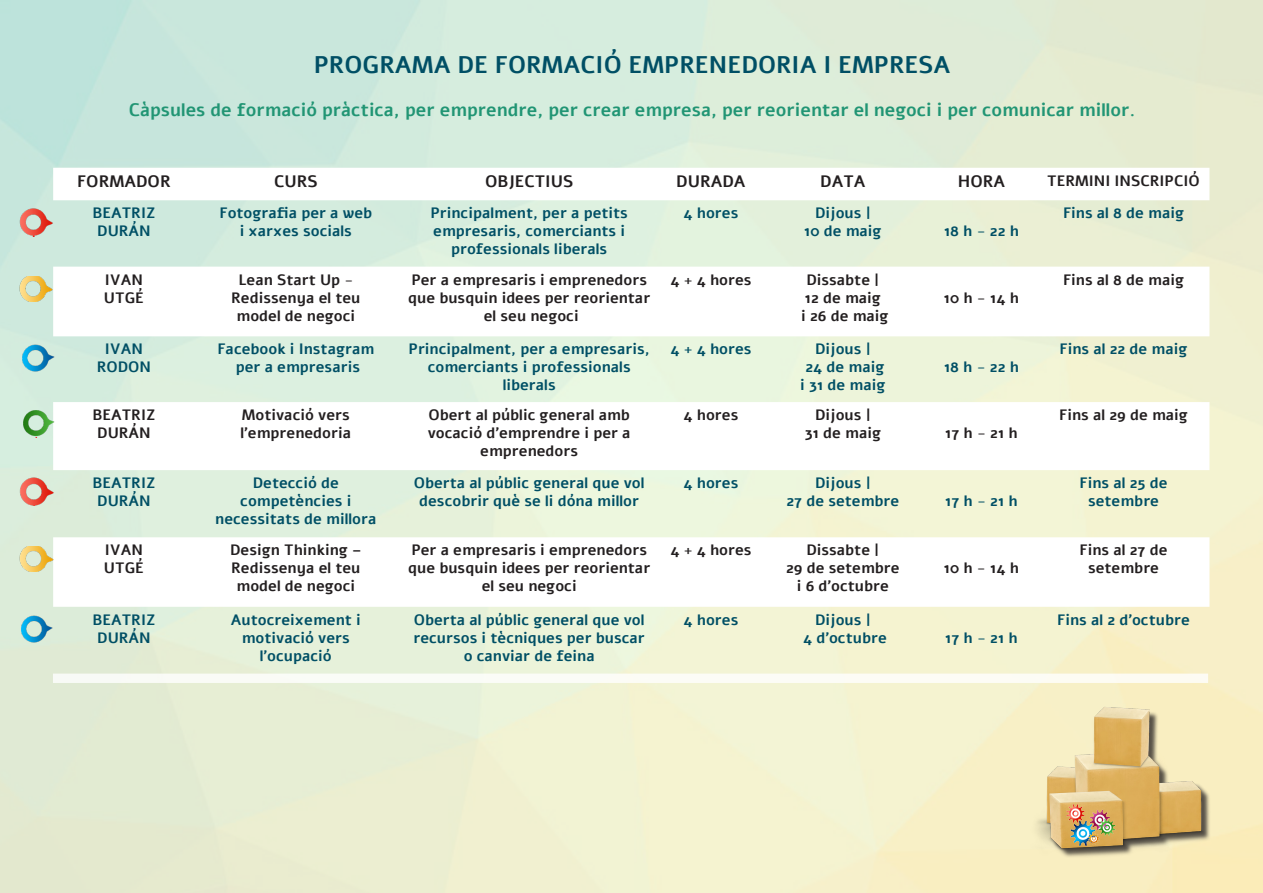
<style>
.page{position:relative;width:1263px;height:893px;background:#fff}
.page>*{position:absolute;margin:0;border:0;box-sizing:border-box;transform-origin:0 0}
.t1{font:700 24px "Alef";color:#004f65}
.t2{font:700 18px "Alef";color:#219574}
.t3{font:700 16.5px "Alef";color:#231f20}
.t4{font:700 15px/18px "Alef";color:#004f65;text-align:center}
.t5{font:700 15px/18px "Alef";color:#231f20;text-align:center}
</style>
<div class="page">
<img style="left:0;top:0;width:1263px;height:893px">
<svg style="left:53px;top:168px;width:1156px;height:439px"></svg>
<img style="left:17px;top:205px;width:40px;height:31px">
<img style="left:17px;top:276px;width:40px;height:26px">
<img style="left:20px;top:342px;width:39px;height:30px">
<img style="left:21px;top:410px;width:38px;height:27px">
<img style="left:18px;top:474px;width:39px;height:31px">
<img style="left:18px;top:546px;width:39px;height:26px">
<img style="left:19px;top:613px;width:38px;height:29px">
<img style="left:1031px;top:686px;width:186px;height:186px">
<img style="left:1042px;top:792px;width:89px;height:56px">
<div style="left:53px;top:674px;width:1155px;height:9px;background:#fcfcf6"></div>
<p class="t1" style="left:314px;top:49px;width:638px">PROGRAMA DE FORMACIÓ EMPRENEDORIA I EMPRESA</p>
<p class="t2" style="left:129px;top:98px;width:1008px">Càpsules de formació pràctica, per emprendre, per crear empresa, per reorientar el negoci i per comunicar millor.</p>
<p class="t3" style="left:77px;top:170px;width:95px">FORMADOR</p>
<p class="t3" style="left:274px;top:170px;width:45px">CURS</p>
<p class="t3" style="left:485px;top:170px;width:90px">OBJECTIUS</p>
<p class="t3" style="left:676px;top:170px;width:71px">DURADA</p>
<p class="t3" style="left:820px;top:170px;width:47px">DATA</p>
<p class="t3" style="left:958px;top:170px;width:49px">HORA</p>
<p class="t5" style="left:1047px;top:172px;width:154px">TERMINI INSCRIPCIÓ</p>
<p class="t4" style="left:93px;top:204px;width:64px">BEATRIZ</p>
<p class="t4" style="left:97px;top:222px;width:55px">DURÁN</p>
<p class="t4" style="left:430px;top:204px;width:199px">Principalment, per a petits empresaris, comerciants i professionals liberals</p>
<p class="t4" style="left:683px;top:204px;width:56px">4 hores</p>
<p class="t4" style="left:815px;top:204px;width:57px">Dijous |</p>
<p class="t4" style="left:219px;top:204px;width:154px">Fotografia per a web</p>
<p class="t4" style="left:240px;top:222px;width:114px">i xarxes socials</p>
<p class="t4" style="left:1063px;top:204px;width:123px">Fins al 8 de maig</p>
<p class="t4" style="left:804px;top:222px;width:79px">10 de maig</p>
<p class="t4" style="left:944px;top:222px;width:76px">18 h - 22 h</p>
<p class="t5" style="left:105px;top:271px;width:40px">IVAN</p>
<p class="t5" style="left:104px;top:289px;width:42px">UTGÉ</p>
<p class="t5" style="left:231px;top:271px;width:131px">Lean Start Up -<br>Redissenya el teu</p>
<p class="t5" style="left:236px;top:307px;width:120px">model de negoci</p>
<p class="t5" style="left:411px;top:271px;width:237px">Per a empresaris i emprenedors</p>
<p class="t5" style="left:408px;top:289px;width:244px">que busquin idees per reorientar</p>
<p class="t5" style="left:484px;top:307px;width:96px">el seu negoci</p>
<p class="t5" style="left:670px;top:271px;width:83px">4 + 4 hores</p>
<p class="t5" style="left:806px;top:271px;width:75px">Dissabte |</p>
<p class="t5" style="left:805px;top:289px;width:78px">12 de maig</p>
<p class="t5" style="left:801px;top:307px;width:89px">i 26 de maig</p>
<p class="t5" style="left:944px;top:289px;width:76px">10 h - 14 h</p>
<p class="t5" style="left:1063px;top:271px;width:123px">Fins al 8 de maig</p>
<p class="t4" style="left:105px;top:340px;width:40px">IVAN</p>
<p class="t4" style="left:97px;top:358px;width:56px">RODON</p>
<p class="t4" style="left:217px;top:340px;width:158px">Facebook i Instagram</p>
<p class="t4" style="left:236px;top:358px;width:126px">per a empresaris</p>
<p class="t4" style="left:408px;top:340px;width:243px">Principalment, per a empresaris, comerciants i professionals liberals</p>
<p class="t4" style="left:670px;top:340px;width:83px">4 + 4 hores</p>
<p class="t4" style="left:815px;top:340px;width:57px">Dijous |</p>
<p class="t4" style="left:805px;top:358px;width:81px">24 de maig</p>
<p class="t4" style="left:800px;top:376px;width:87px">i 31 de maig</p>
<p class="t4" style="left:944px;top:358px;width:76px">18 h - 22 h</p>
<p class="t4" style="left:1059px;top:340px;width:129px">Fins al 22 de maig</p>
<p class="t5" style="left:93px;top:406px;width:64px">BEATRIZ</p>
<p class="t5" style="left:97px;top:424px;width:55px">DURÁN</p>
<p class="t5" style="left:241px;top:406px;width:112px;text-align:left">Motivació vers l’emprenedoria</p>
<p class="t5" style="left:428px;top:406px;width:204px">Obert al públic general amb vocació d’emprendre i per a emprenedors</p>
<p class="t5" style="left:683px;top:406px;width:56px">4 hores</p>
<p class="t5" style="left:815px;top:406px;width:57px">Dijous |</p>
<p class="t5" style="left:805px;top:424px;width:78px">31 de maig</p>
<p class="t5" style="left:945px;top:424px;width:74px">17 h - 21 h</p>
<p class="t5" style="left:1059px;top:406px;width:130px">Fins al 29 de maig</p>
<p class="t4" style="left:93px;top:474px;width:64px">BEATRIZ</p>
<p class="t4" style="left:97px;top:492px;width:55px">DURÁN</p>
<p class="t4" style="left:215px;top:474px;width:163px">Detecció de competències i necessitats de millora</p>
<p class="t4" style="left:414px;top:474px;width:232px">Oberta al públic general que vol descobrir què se li dóna millor</p>
<p class="t4" style="left:683px;top:474px;width:56px">4 hores</p>
<p class="t4" style="left:815px;top:474px;width:57px">Dijous |</p>
<p class="t4" style="left:786px;top:492px;width:115px">27 de setembre</p>
<p class="t4" style="left:945px;top:492px;width:74px">17 h - 21 h</p>
<p class="t4" style="left:1079px;top:474px;width:90px">Fins al 25 de setembre</p>
<p class="t5" style="left:105px;top:541px;width:40px">IVAN</p>
<p class="t5" style="left:104px;top:559px;width:42px">UTGÉ</p>
<p class="t5" style="left:230px;top:541px;width:133px;text-align:left">Design Thinking –<br>Redissenya el teu</p>
<p class="t5" style="left:236px;top:577px;width:120px">model de negoci</p>
<p class="t5" style="left:411px;top:541px;width:237px">Per a empresaris i emprenedors</p>
<p class="t5" style="left:408px;top:559px;width:244px">que busquin idees per reorientar</p>
<p class="t5" style="left:482px;top:577px;width:96px">el seu negoci</p>
<p class="t5" style="left:670px;top:541px;width:83px">4 + 4 hores</p>
<p class="t5" style="left:806px;top:541px;width:75px">Dissabte |</p>
<p class="t5" style="left:786px;top:559px;width:115px">29 de setembre</p>
<p class="t5" style="left:797px;top:577px;width:94px">i 6 d’octubre</p>
<p class="t5" style="left:944px;top:559px;width:76px">10 h - 14 h</p>
<p class="t5" style="left:1079px;top:541px;width:89px">Fins al 27 de setembre</p>
<p class="t4" style="left:93px;top:611px;width:64px">BEATRIZ</p>
<p class="t4" style="left:97px;top:629px;width:55px">DURÁN</p>
<p class="t4" style="left:231px;top:611px;width:131px">Autocreixement i motivació vers</p>
<p class="t4" style="left:260px;top:647px;width:73px">l’ocupació</p>
<p class="t4" style="left:413px;top:611px;width:233px;text-align:left">Oberta al públic general que vol recursos i tècniques per buscar</p>
<p class="t4" style="left:464px;top:647px;width:133px">o canviar de feina</p>
<p class="t4" style="left:683px;top:611px;width:56px">4 hores</p>
<p class="t4" style="left:815px;top:611px;width:57px">Dijous |</p>
<p class="t4" style="left:803px;top:629px;width:85px">4 d’octubre</p>
<p class="t4" style="left:945px;top:629px;width:74px">17 h - 21 h</p>
<p class="t4" style="left:1057px;top:611px;width:134px">Fins al 2 d’octubre</p>
</div>
